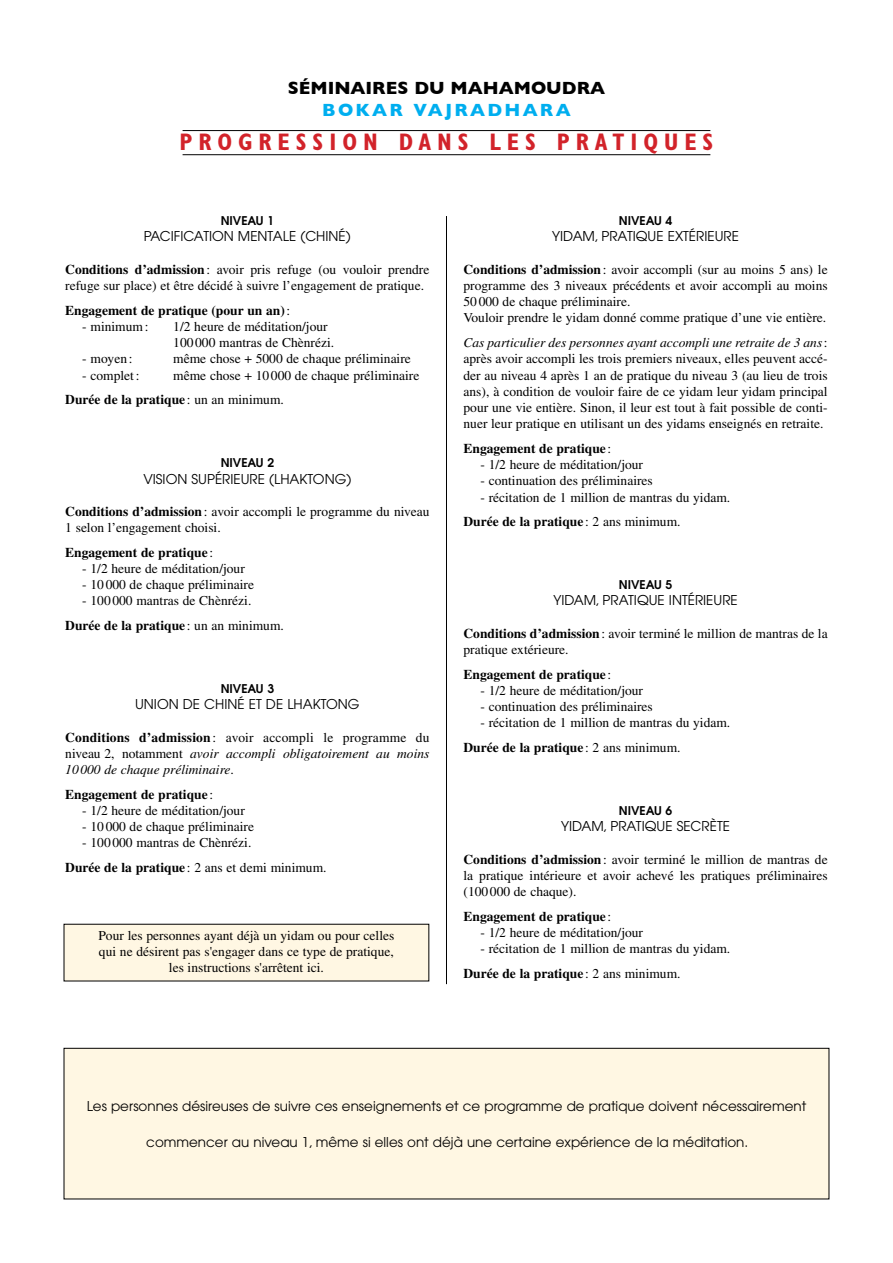
<style>
.page{position:relative;width:893px;height:1263px;background:#fff}
.page>*{position:absolute;margin:0;border:0;box-sizing:border-box;transform-origin:0 0}
.t1{font:700 condensed 24px "Gill Sans";letter-spacing:.25em;color:#d2232a}
.t2{font:700 18px "Gill Sans";color:#000}
.t3{font:700 18px "Gill Sans";letter-spacing:.125em;color:#00aeef}
.t4{font:13.5px/16.2px "Times";color:#000}
.t5{font:13.5px "Avant Garde";color:#000}
.t6{font:700 13.5px "Times";color:#000}
.t7{font:italic 13.5px/16.2px "Times";color:#000;text-align:justify}
.t8{font:600 12px "Avant Garde";color:#000}
.s1{font-weight:700}
.s2{font-weight:400}
.s3{font-weight:700;font-style:normal}
.s4{font-style:normal}
.s5{font-style:italic}
</style>
<div class="page">
<hr style="left:183px;top:130px;width:527px;height:1px;background:#000">
<hr style="left:183px;top:154px;width:527px;height:1px;background:#000">
<div style="left:64px;top:924px;width:365px;height:57px;background:#fff7e3"></div>
<div style="left:64px;top:1048px;width:765px;height:151px;background:#fff7e3"></div>
<div style="left:64px;top:1048px;width:765px;height:151px;border:1px solid #000"></div>
<hr style="left:446px;top:216px;width:1px;height:768px;background:#000">
<h2 class="t2" style="left:288px;top:77px;width:319px">SÉMINAIRES DU MAHAMOUDRA</h2>
<h2 class="t3" style="left:322px;top:100px;width:250px">BOKAR VAJRADHARA</h2>
<h1 class="t1" style="left:180px;top:128px;width:535px">PROGRESSION DANS LES PRATIQUES</h1>
<p class="t8" style="left:221px;top:213px;width:55px">NIVEAU 1</p>
<p class="t5" style="left:144px;top:229px;width:208px">pacification mentale (chiné)</p>
<p class="t4" style="left:65px;top:261px;width:366px"><span class="s1">Conditions d’admission</span>: avoir pris refuge (ou vouloir prendre refuge sur place) et être décidé à suivre l’engagement de pratique.</p>
<p class="t6" style="left:65px;top:302px;width:227px">Engagement de pratique (pour un an)<span class="s2">:</span></p>
<p class="t4" style="left:82px;top:318px;width:68px">- minimum:</p>
<p class="t4" style="left:173px;top:318px;width:162px">1/2 heure de méditation/jour<br>100 000 mantras de Chènrézi.</p>
<p class="t4" style="left:82px;top:351px;width:52px">- moyen:</p>
<p class="t4" style="left:173px;top:351px;width:239px">même chose + 5000 de chaque préliminaire</p>
<p class="t4" style="left:82px;top:367px;width:59px">- complet:</p>
<p class="t4" style="left:65px;top:363px;width:356px;line-height:24.8px;text-indent:108px">même chose + 10 000 de chaque préliminaire<br><span class="s1">Durée de la pratique</span> : un an minimum.</p>
<p class="t8" style="left:221px;top:455px;width:55px">NIVEAU 2</p>
<p class="t5" style="left:143px;top:471px;width:210px">vision supérieure (lhaktong)</p>
<p class="t4" style="left:65px;top:503px;width:366px"><span class="s1">Conditions d’admission</span>: avoir accompli le programme du niveau<br>1 selon l’engagement choisi.</p>
<p class="t6" style="left:65px;top:544px;width:149px">Engagement de pratique <span class="s2">:</span></p>
<p class="t4" style="left:82px;top:560px;width:164px">- 1/2 heure de méditation/jour</p>
<p class="t4" style="left:82px;top:576px;width:173px">- 10000 de chaque préliminaire</p>
<p class="t4" style="left:65px;top:588px;width:220px;line-height:24.8px;text-indent:17px">- 100000 mantras de Chènrézi.<br><span class="s1">Durée de la pratique</span> : un an minimum.</p>
<p class="t8" style="left:221px;top:681px;width:55px">NIVEAU 3</p>
<p class="t5" style="left:135px;top:696px;width:226px">union de chiné et de lhaktong</p>
<p class="t7" style="left:65px;top:729px;width:366px"><span class="s3">Conditions d’admission</span> <span class="s4">: avoir accompli le programme du niveau 2, notamment</span> avoir accompli obligatoirement au moins 10000 de chaque préliminaire<span class="s4">.</span></p>
<p class="t6" style="left:65px;top:786px;width:149px">Engagement de pratique <span class="s2">:</span></p>
<p class="t4" style="left:82px;top:802px;width:164px">- 1/2 heure de méditation/jour</p>
<p class="t4" style="left:82px;top:818px;width:173px">- 10 000 de chaque préliminaire</p>
<p class="t4" style="left:65px;top:830px;width:263px;line-height:24.8px;text-indent:17px">- 100 000 mantras de Chènrézi.<br><span class="s1">Durée de la pratique</span> : 2 ans et demi minimum.</p>
<p class="t4" style="left:98px;top:927px;width:297px;text-align:center">Pour les personnes ayant déjà un yidam ou pour celles qui ne désirent pas s'engager dans ce type de pratique, les instructions s'arrêtent ici.</p>
<p class="t8" style="left:619px;top:213px;width:55px">NIVEAU 4</p>
<p class="t5" style="left:552px;top:229px;width:188px">Yidam, pratique extérieure</p>
<p class="t4" style="left:463px;top:261px;width:366px"><span class="s1">Conditions d’admission</span>: avoir accompli (sur au moins 5 ans) le programme des 3 niveaux précédents et avoir accompli au moins 50 000 de chaque préliminaire.<br>Vouloir prendre le yidam donné comme pratique d’une vie entière.</p>
<p class="t4" style="left:463px;top:334px;width:366px;text-align:justify"><span class="s5">Cas particulier des personnes ayant accompli une retraite de 3 ans</span>: après avoir accompli les trois premiers niveaux, elles peuvent accé&shy;der au niveau 4 après 1 an de pratique du niveau 3 (au lieu de trois ans), à condition de vouloir faire de ce yidam leur yidam principal pour une vie entière. Sinon, il leur est tout à fait possible de conti&shy;nuer leur pratique en utilisant un des yidams enseignés en retraite.</p>
<p class="t6" style="left:463px;top:440px;width:149px">Engagement de pratique <span class="s2">:</span></p>
<p class="t4" style="left:480px;top:456px;width:164px">- 1/2 heure de méditation/jour</p>
<p class="t4" style="left:480px;top:473px;width:174px">- continuation des préliminaires</p>
<p class="t4" style="left:463px;top:485px;width:268px;line-height:24.8px;text-indent:17px">- récitation de 1 million de mantras du yidam.<br><span class="s1">Durée de la pratique</span> : 2 ans minimum.</p>
<p class="t8" style="left:619px;top:577px;width:55px">NIVEAU 5</p>
<p class="t5" style="left:553px;top:592px;width:186px">Yidam, pratique intérieure</p>
<p class="t4" style="left:463px;top:625px;width:366px"><span class="s1">Conditions d’admission</span>: avoir terminé le million de mantras de la pratique extérieure.</p>
<p class="t6" style="left:463px;top:666px;width:149px">Engagement de pratique <span class="s2">:</span></p>
<p class="t4" style="left:480px;top:682px;width:164px">- 1/2 heure de méditation/jour</p>
<p class="t4" style="left:480px;top:698px;width:174px">- continuation des préliminaires</p>
<p class="t4" style="left:463px;top:710px;width:268px;line-height:24.8px;text-indent:17px">- récitation de 1 million de mantras du yidam.<br><span class="s1">Durée de la pratique</span> : 2 ans minimum.</p>
<p class="t8" style="left:619px;top:803px;width:55px">NIVEAU 6</p>
<p class="t5" style="left:561px;top:818px;width:170px">Yidam, pratique secrète</p>
<p class="t4" style="left:463px;top:851px;width:366px;text-align:justify"><span class="s1">Conditions d’admission</span>: avoir terminé le million de mantras de la pratique intérieure et avoir achevé les pratiques préliminaires (100 000 de chaque).</p>
<p class="t6" style="left:463px;top:908px;width:149px">Engagement de pratique <span class="s2">:</span></p>
<p class="t4" style="left:480px;top:924px;width:164px">- 1/2 heure de méditation/jour</p>
<p class="t4" style="left:463px;top:936px;width:268px;line-height:24.8px;text-indent:17px">- récitation de 1 million de mantras du yidam.<br><span class="s1">Durée de la pratique</span> : 2 ans minimum.</p>
<p class="t5" style="left:87px;top:1098px;width:721px">Les personnes désireuses de suivre ces enseignements et ce programme de pratique doivent nécessairement</p>
<p class="t5" style="left:146px;top:1134px;width:603px">commencer au niveau 1, même si elles ont déjà une certaine expérience de la méditation.</p>
</div>
